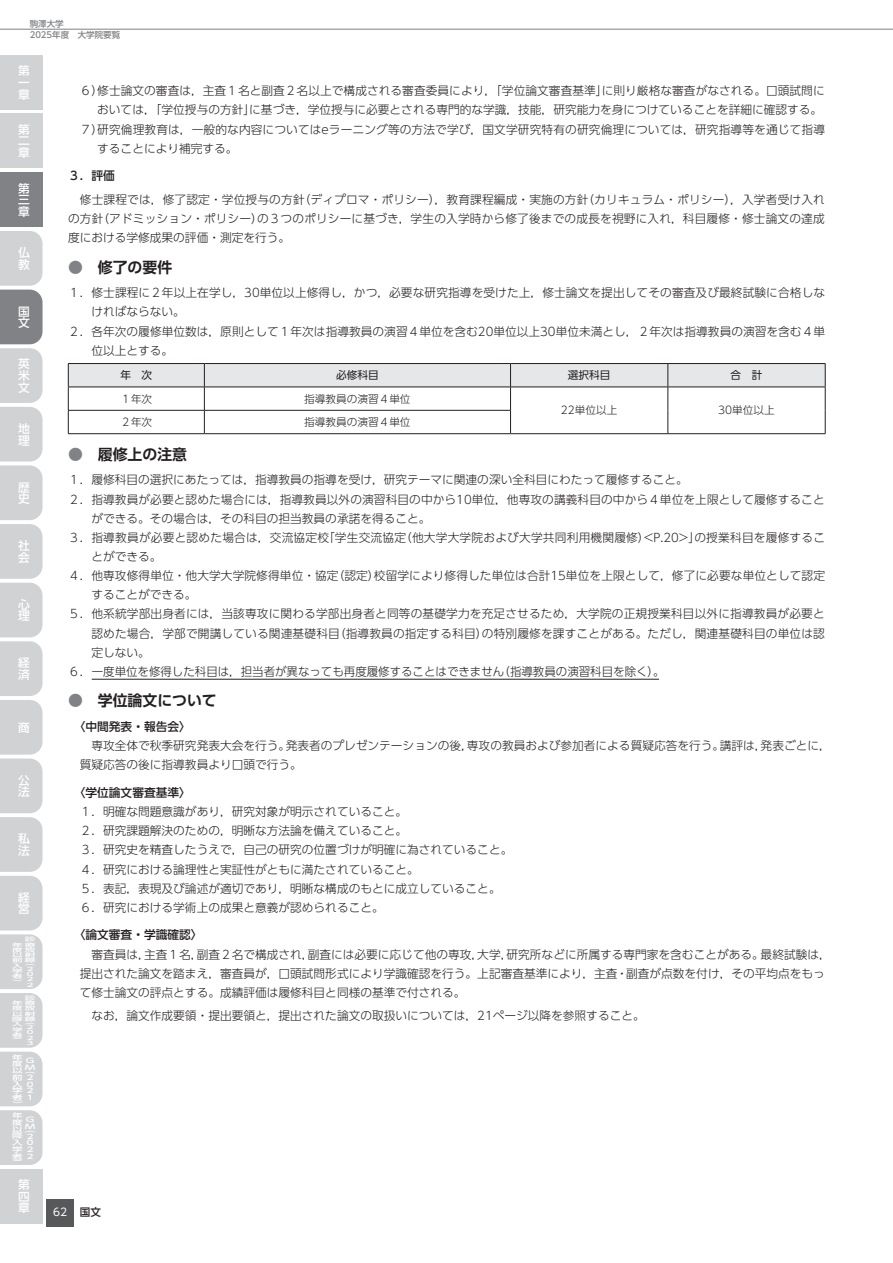
<style>
.page{position:relative;width:893px;height:1263px;background:#fff}
.page>*{position:absolute;margin:0;border:0;box-sizing:border-box;transform-origin:0 0}
.t1{font:700 14.85px "UD Shin Go Pr 6 N De";color:#231f20}
.t2{font:300 11.7px/19.2px "UD Shin Go Pr 6 N";color:#231f20}
.t3{font:300 11.7px "UD Shin Go Pr 6 N";letter-spacing:.02em;color:#231f20}
.t4{font:500 11.7px/11.7px "UD Shin Go Pr 6 N";color:#fff}
.t5{font:500 11.7px "UD Shin Go Pr 6 N";color:#231f20}
.t6{font:300 10.65px "UD Shin Go Pr 6 N";color:#231f20}
.t7{font:10.65px "UD Shin Go Pr 6 N";color:#231f20}
.t8{font:10.65px "UD Shin Go Pr 6 N";color:#fff}
.t9{font:500 10.65px "UD Shin Go Pr 6 N";color:#231f20}
.t10{font:500 8.55px/11.2px "UD Shin Go Pr 6 N";color:#808285}
.t11{font:500 6.75px/6.8px "UD Shin Go Pr 6 N";color:#fff;scale:1.59 1}
.t12{font:500 5.25px/5.2px "UD Shin Go Pr 6 N";color:#fff;scale:2 1}
.s1{color:#808285}
</style>
<div class="page">
<div style="left:0;top:55px;width:43px;height:55px;background:#d1d2d4"></div>
<div style="left:0;top:113px;width:43px;height:55px;background:#d1d2d4"></div>
<div style="left:0;top:172px;width:43px;height:55px;background:#808285"></div>
<svg style="left:0;top:231px;width:43px;height:934px;background:#d1d2d3"></svg>
<div style="left:0;top:1169px;width:43px;height:54px;background:#d1d2d4"></div>
<div style="left:47px;top:1199px;width:27px;height:27px;background:#57585a"></div>
<hr style="left:0;top:29px;width:893px;height:1px;background:#808285">
<hr style="left:92px;top:679px;width:567px;height:1px;background:#231f20">
<svg style="left:68px;top:363px;width:758px;height:70px"></svg>
<hr style="left:68px;top:433px;width:136px;height:1px;background:#231f20">
<hr style="left:204px;top:433px;width:307px;height:1px;background:#231f20">
<hr style="left:511px;top:433px;width:157px;height:1px;background:#231f20">
<hr style="left:668px;top:433px;width:157px;height:1px;background:#231f20">
<p class="t10" style="left:30px;top:18px;width:92px">駒澤大学<br>2025年度　大学院要覧</p>
<p class="t4" style="left:18px;top:65px;width:13px;text-align:justify">第一章</p>
<p class="t4" style="left:18px;top:123px;width:13px;text-align:justify">第二章</p>
<p class="t4" style="left:18px;top:182px;width:13px;text-align:justify">第三章</p>
<p class="t4" style="left:18px;top:246px;width:13px">仏教</p>
<p class="t4" style="left:18px;top:305px;width:13px">国文</p>
<p class="t4" style="left:18px;top:358px;width:13px;text-align:justify">英米文</p>
<p class="t4" style="left:18px;top:422px;width:13px">地理</p>
<p class="t4" style="left:18px;top:481px;width:13px">歴史</p>
<p class="t4" style="left:18px;top:539px;width:13px">社会</p>
<p class="t4" style="left:18px;top:598px;width:13px">心理</p>
<p class="t4" style="left:18px;top:657px;width:13px">経済</p>
<p class="t4" style="left:18px;top:721px;width:13px">商</p>
<p class="t4" style="left:18px;top:774px;width:13px">公法</p>
<p class="t4" style="left:18px;top:832px;width:13px">私法</p>
<p class="t4" style="left:18px;top:891px;width:13px">経営</p>
<p class="t12" style="left:12px;top:936px;width:13px;text-align:right">診<br>療<br>放<br>以射線</p>
<p class="t12" style="left:25px;top:960px;width:7px">（<br>２<br>０<br>２<br>２</p>
<p class="t12" style="left:12px;top:942px;width:7px">年度</p>
<p class="t12" style="left:12px;top:958px;width:7px;text-align:justify">前入学者）</p>
<p class="t12" style="left:12px;top:995px;width:13px;text-align:right">診<br>療<br>放<br>以射降線</p>
<p class="t12" style="left:25px;top:1019px;width:7px">（<br>２<br>０<br>２<br>３</p>
<p class="t12" style="left:12px;top:1000px;width:7px">年度</p>
<p class="t12" style="left:12px;top:1021px;width:7px;text-align:justify">入学者）</p>
<p class="t11" style="left:12px;top:1054px;width:16px">年<br>度<br>以（前２入０学２者１）</p>
<p class="t11" style="left:25px;top:1057px;width:8px">Ｇ<br>Ｍ</p>
<p class="t11" style="left:12px;top:1112px;width:16px">年<br>度<br>以（降２入０学２者２）</p>
<p class="t11" style="left:25px;top:1116px;width:8px">Ｇ<br>Ｍ</p>
<p class="t4" style="left:18px;top:1178px;width:13px;text-align:justify">第四章</p>
<p class="t2" style="left:68px;top:81px;width:758px">　６）修士論文の審査は，主査１名と副査２名以上で構成される審査委員により，「学位論文審査基準」に則り厳格な審査がなされる。口頭試問に</p>
<p class="t2" style="left:97px;top:100px;width:726px">おいては，「学位授与の方針」に基づき，学位授与に必要とされる専門的な学識，技能，研究能力を身につけていることを詳細に確認する。</p>
<p class="t2" style="left:68px;top:119px;width:758px">　７）研究倫理教育は，一般的な内容についてはeラーニング等の方法で学び，国文学研究特有の研究倫理については，研究指導等を通じて指導</p>
<p class="t2" style="left:97px;top:138px;width:142px">することにより補完する。</p>
<p class="t5" style="left:68px;top:166px;width:48px">３．評価</p>
<p class="t2" style="left:68px;top:189px;width:758px;text-align:justify">　修士課程では，修了認定・学位授与の方針（ディプロマ・ポリシー），教育課程編成・実施の方針（カリキュラム・ポリシー），入学者受け入れの方針（アドミッション・ポリシー）の３つのポリシーに基づき，学生の入学時から修了後までの成長を視野に入れ，科目履修・修士論文の達成度における学修成果の評価・測定を行う。</p>
<p class="t1" style="left:68px;top:255px;width:106px"><span class="s1">●</span>　修了の要件</p>
<p class="t2" style="left:68px;top:283px;width:759px">１．修士課程に２年以上在学し，30単位以上修得し，かつ，必要な研究指導を受けた上，修士論文を提出してその審査及び最終試験に合格しな</p>
<p class="t2" style="left:91px;top:302px;width:95px">ければならない。</p>
<p class="t2" style="left:68px;top:321px;width:758px">２．各年次の履修単位数は，原則として１年次は指導教員の演習４単位を含む20単位以上30単位未満とし，２年次は指導教員の演習を含む４単</p>
<p class="t2" style="left:91px;top:340px;width:83px">位以上とする。</p>
<p class="t7" style="left:120px;top:367px;width:33px">年　次</p>
<p class="t7" style="left:336px;top:367px;width:44px">必修科目</p>
<p class="t7" style="left:568px;top:367px;width:44px">選択科目</p>
<p class="t7" style="left:731px;top:367px;width:33px">合　計</p>
<p class="t6" style="left:120px;top:390px;width:33px">１年次</p>
<p class="t6" style="left:304px;top:390px;width:108px">指導教員の演習４単位</p>
<p class="t6" style="left:561px;top:402px;width:58px">22単位以上</p>
<p class="t6" style="left:718px;top:402px;width:58px">30単位以上</p>
<p class="t6" style="left:120px;top:413px;width:33px">２年次</p>
<p class="t6" style="left:304px;top:413px;width:108px">指導教員の演習４単位</p>
<p class="t1" style="left:68px;top:442px;width:121px"><span class="s1">●</span>　履修上の注意</p>
<p class="t2" style="left:68px;top:470px;width:621px">１．履修科目の選択にあたっては，指導教員の指導を受け，研究テーマに関連の深い全科目にわたって履修すること。</p>
<p class="t2" style="left:68px;top:489px;width:758px">２．指導教員が必要と認めた場合には，指導教員以外の演習科目の中から10単位，他専攻の講義科目の中から４単位を上限として履修すること</p>
<p class="t2" style="left:91px;top:508px;width:341px">ができる。その場合は，その科目の担当教員の承諾を得ること。</p>
<p class="t3" style="left:68px;top:528px;width:759px">３．指導教員が必要と認めた場合は，交流協定校「学生交流協定（他大学大学院および大学共同利用機関履修）&lt;P.20&gt;」の授業科目を履修するこ</p>
<p class="t2" style="left:91px;top:546px;width:72px">とができる。</p>
<p class="t2" style="left:68px;top:566px;width:758px">４．他専攻修得単位・他大学大学院修得単位・協定（認定）校留学により修得した単位は合計15単位を上限として，修了に必要な単位として認定</p>
<p class="t2" style="left:91px;top:585px;width:107px">することができる。</p>
<p class="t2" style="left:68px;top:604px;width:758px">５．他系統学部出身者には，当該専攻に関わる学部出身者と同等の基礎学力を充足させるため，大学院の正規授業科目以外に指導教員が必要と</p>
<p class="t2" style="left:91px;top:623px;width:735px">認めた場合，学部で開講している関連基礎科目（指導教員の指定する科目）の特別履修を課すことがある。ただし，関連基礎科目の単位は認</p>
<p class="t2" style="left:91px;top:642px;width:60px">定しない。</p>
<p class="t2" style="left:68px;top:661px;width:598px">６．一度単位を修得した科目は，担当者が異なっても再度履修することはできません（指導教員の演習科目を除く）。</p>
<p class="t1" style="left:68px;top:688px;width:150px"><span class="s1">●</span>　学位論文について</p>
<p class="t5" style="left:74px;top:717px;width:118px">〈中間発表・報告会〉</p>
<p class="t2" style="left:80px;top:736px;width:753px">　専攻全体で秋季研究発表大会を行う。発表者のプレゼンテーションの後，専攻の教員および参加者による質疑応答を行う。講評は，発表ごとに，質疑応答の後に指導教員より口頭で行う。</p>
<p class="t5" style="left:74px;top:783px;width:118px">〈学位論文審査基準〉</p>
<p class="t2" style="left:68px;top:802px;width:446px">　１．明確な問題意識があり，研究対象が明示されていること。<br>　２．研究課題解決のための，明晰な方法論を備えていること。<br>　３．研究史を精査したうえで，自己の研究の位置づけが明確に為されていること。　４．研究における論理性と実証性がともに満たされていること。<br>　５．表記，表現及び論述が適切であり，明晰な構成のもとに成立していること。　６．研究における学術上の成果と意義が認められること。</p>
<p class="t5" style="left:74px;top:925px;width:130px">〈論文審査・学識確認〉</p>
<p class="t2" style="left:80px;top:944px;width:753px">　審査員は，主査１名，副査２名で構成され，副査には必要に応じて他の専攻，大学，研究所などに所属する専門家を含むことがある。最終試験は，提出された論文を踏まえ，審査員が，口頭試問形式により学識確認を行う。上記審査基準により，主査・副査が点数を付け，その平均点をもって修士論文の評点とする。成績評価は履修科目と同様の基準で付される。</p>
<p class="t2" style="left:68px;top:1006px;width:578px">　　なお，論文作成要領・提出要領と，提出された論文の取扱いについては，21ページ以降を参照すること。</p>
<p class="t8" style="left:53px;top:1203px;width:16px">62</p>
<p class="t9" style="left:80px;top:1203px;width:23px">国文</p>
</div>
